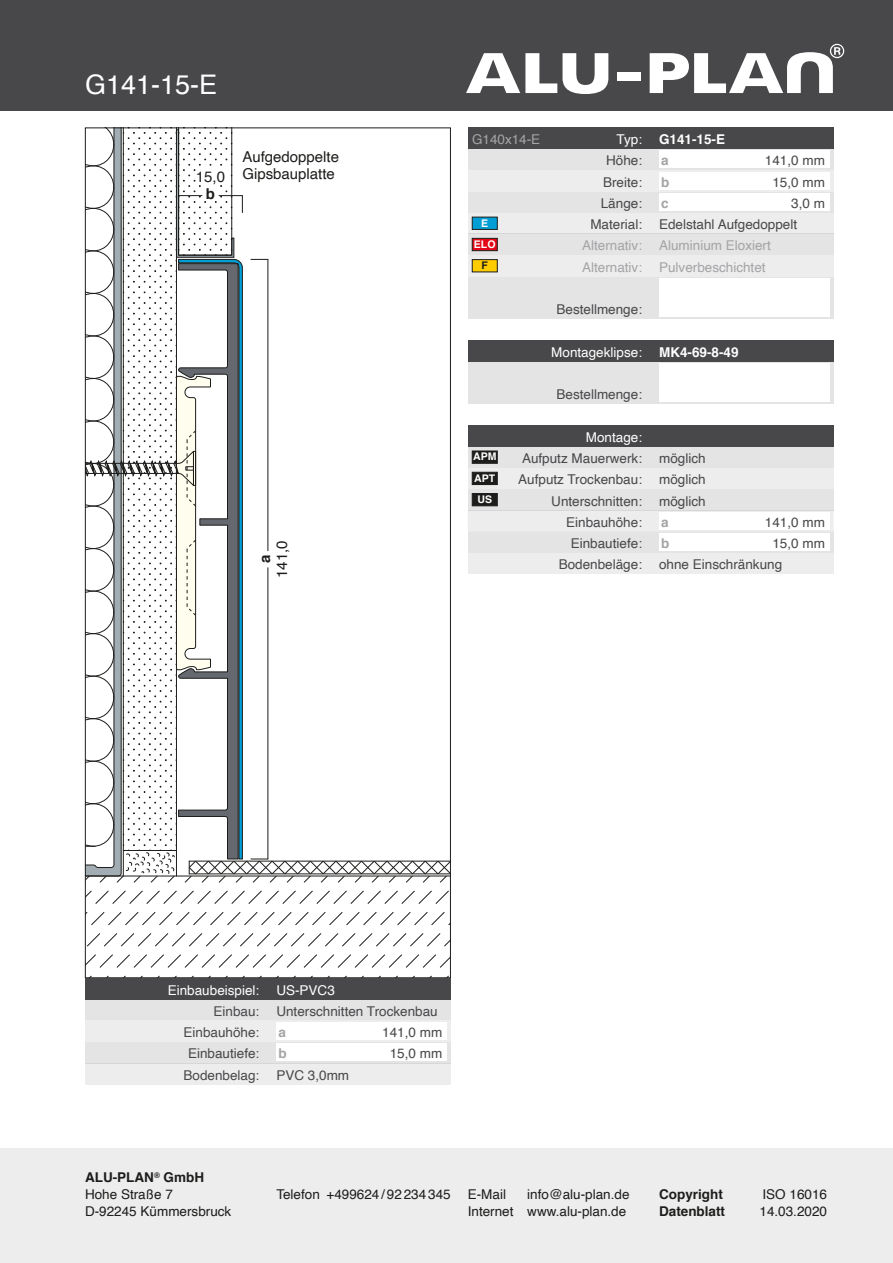
<style>
.page{position:relative;width:893px;height:1263px;background:#fff}
.page>*{position:absolute;margin:0;border:0;box-sizing:border-box;transform-origin:0 0}
.t1{font:27px "Helvetica";color:#fff}
.t2{font:15px/17px "Helvetica";color:#1d1d1b}
.t3{font:700 15px "Helvetica";color:#1d1d1b}
.t4{font:13.5px "Helvetica";color:#48484a}
.t5{font:13.5px/17px "Helvetica";color:#1d1d1b}
.t6{font:13.5px "Helvetica";color:#a4a4a6}
.t7{font:13.5px "Helvetica";color:#fff}
.t8{font:700 13.5px "Helvetica";color:#fff}
.t9{font:700 13.5px "Helvetica";color:#1d1d1b}
.t10{font:13.5px "Helvetica";color:#a4a4a7}
.t11{font:700 13.5px "Helvetica";color:#a4a4a6}
.t12{font:700 10.5px "Helvetica";color:#fff}
.t13{font:700 10.5px "Helvetica";color:#1d1d1b}
.s1{font-weight:700}
</style>
<div class="page">
<div style="left:0;top:1148px;width:893px;height:115px;background:#ededee"></div>
<div style="left:0;top:0;width:893px;height:111px;background:#48484a"></div>
<svg style="left:87px;top:890px;width:362px;height:14px"></svg>
<svg style="left:87px;top:912px;width:362px;height:14px"></svg>
<svg style="left:87px;top:933px;width:362px;height:14px"></svg>
<svg style="left:87px;top:954px;width:362px;height:14px"></svg>
<svg style="left:90px;top:975px;width:359px;height:1px"></svg>
<svg style="left:87px;top:130px;width:362px;height:753px"></svg>
<hr style="left:267px;top:259px;width:1px;height:292px;background:#1d1d1b">
<hr style="left:267px;top:568px;width:1px;height:291px;background:#1d1d1b">
<div style="left:468px;top:468px;width:365px;height:21px;background:#ededee"></div>
<div style="left:468px;top:446px;width:365px;height:22px;background:#e4e4e5"></div>
<div style="left:468px;top:553px;width:365px;height:21px;background:#ededee"></div>
<div style="left:468px;top:531px;width:365px;height:22px;background:#e4e4e5"></div>
<div style="left:659px;top:534px;width:170px;height:17px;background:#fff"></div>
<svg style="left:468px;top:489px;width:365px;height:42px;background:#e6e6e7"></svg>
<div style="left:659px;top:512px;width:170px;height:17px;background:#fff"></div>
<div style="left:468px;top:425px;width:365px;height:21px;background:#48484a"></div>
<div style="left:85px;top:999px;width:366px;height:21px;background:#e4e4e5"></div>
<svg style="left:85px;top:1020px;width:366px;height:64px"></svg>
<div style="left:276px;top:1023px;width:170px;height:17px;background:#fff"></div>
<div style="left:85px;top:978px;width:366px;height:21px;background:#48484a"></div>
<div style="left:468px;top:276px;width:365px;height:43px;background:#e4e4e5"></div>
<div style="left:659px;top:279px;width:170px;height:38px;background:#fff"></div>
<svg style="left:468px;top:213px;width:365px;height:63px;background:#e9e9ea"></svg>
<div style="left:468px;top:191px;width:365px;height:22px;background:#e4e4e5"></div>
<div style="left:659px;top:193px;width:170px;height:17px;background:#fff"></div>
<div style="left:468px;top:170px;width:365px;height:21px;background:#ededee"></div>
<div style="left:659px;top:172px;width:170px;height:17px;background:#fff"></div>
<div style="left:468px;top:149px;width:365px;height:21px;background:#e4e4e5"></div>
<div style="left:659px;top:151px;width:170px;height:17px;background:#fff"></div>
<div style="left:468px;top:128px;width:365px;height:21px;background:#48484a"></div>
<div style="left:468px;top:361px;width:365px;height:43px;background:#e4e4e5"></div>
<div style="left:659px;top:364px;width:170px;height:38px;background:#fff"></div>
<div style="left:468px;top:340px;width:365px;height:21px;background:#48484a"></div>
<div style="left:472px;top:451px;width:25px;height:12px;background:#1d1d1b"></div>
<div style="left:472px;top:493px;width:25px;height:13px;background:#1d1d1b"></div>
<div style="left:472px;top:472px;width:25px;height:13px;background:#1d1d1b;border:1px solid #1d1d1b"></div>
<div style="left:472px;top:259px;width:25px;height:13px;background:#fc0;border:1px solid #1d1d1b"></div>
<div style="left:472px;top:238px;width:25px;height:13px;background:#e30614;border:1px solid #1d1d1b"></div>
<div style="left:472px;top:217px;width:25px;height:13px;background:#009ed4;border:1px solid #1d1d1b"></div>
<svg style="left:650px;top:44px;width:194px;height:49px"></svg>
<div style="left:617px;top:72px;width:23px;height:9px;background:#fff"></div>
<svg style="left:466px;top:53px;width:142px;height:41px"></svg>
<h1 class="t1" style="left:85px;top:63px;width:134px">G141-15-E</h1>
<p class="t2" style="left:196px;top:169px;width:31px">15,0</p>
<p class="t3" style="left:206px;top:182px;width:11px">b</p>
<p class="t2" style="left:242px;top:148px;width:98px">Aufgedoppelte<br>Gipsbauplatte</p>
<p class="t2" style="left:274px;top:578px;width:39px;rotate:-90deg">141,0</p>
<p class="t3" style="left:253px;top:563px;width:10px;rotate:-90deg">a</p>
<p class="t10" style="left:472px;top:129px;width:70px">G140x14-E</p>
<p class="t7" style="left:617px;top:129px;width:27px">Typ:</p>
<p class="t8" style="left:659px;top:128px;width:68px">G141-15-E</p>
<p class="t4" style="left:606px;top:150px;width:38px">Höhe:</p>
<p class="t11" style="left:661px;top:150px;width:9px">a</p>
<p class="t4" style="left:765px;top:150px;width:62px">141,0 mm</p>
<p class="t4" style="left:603px;top:171px;width:41px">Breite:</p>
<p class="t11" style="left:661px;top:171px;width:10px">b</p>
<p class="t4" style="left:772px;top:171px;width:54px">15,0 mm</p>
<p class="t4" style="left:601px;top:193px;width:43px">Länge:</p>
<p class="t11" style="left:661px;top:192px;width:9px">c</p>
<p class="t4" style="left:791px;top:193px;width:35px">3,0 m</p>
<p class="t12" style="left:481px;top:214px;width:9px">E</p>
<p class="t12" style="left:474px;top:236px;width:23px">ELO</p>
<p class="t13" style="left:482px;top:257px;width:8px">F</p>
<p class="t4" style="left:659px;top:214px;width:140px">Edelstahl Aufgedoppelt</p>
<p class="t6" style="left:659px;top:256px;width:108px">Pulverbeschichtet</p>
<p class="t4" style="left:590px;top:214px;width:53px">Material:</p>
<p class="t6" style="left:582px;top:256px;width:62px">Alternativ:</p>
<p class="t6" style="left:582px;top:235px;width:62px">Alternativ:</p>
<p class="t6" style="left:659px;top:235px;width:113px">Aluminium Eloxiert</p>
<p class="t4" style="left:556px;top:299px;width:87px">Bestellmenge:</p>
<p class="t7" style="left:551px;top:342px;width:92px">Montageklipse:</p>
<p class="t8" style="left:659px;top:341px;width:81px">MK4-69-8-49</p>
<p class="t4" style="left:556px;top:384px;width:87px">Bestellmenge:</p>
<p class="t12" style="left:473px;top:448px;width:25px">APM</p>
<p class="t12" style="left:477px;top:491px;width:16px">US</p>
<p class="t12" style="left:474px;top:469px;width:22px">APT</p>
<p class="t7" style="left:586px;top:427px;width:58px">Montage:</p>
<p class="t4" style="left:518px;top:469px;width:125px">Aufputz Trockenbau:</p>
<p class="t4" style="left:659px;top:469px;width:48px">möglich</p>
<p class="t4" style="left:522px;top:448px;width:122px">Aufputz Mauerwerk:</p>
<p class="t4" style="left:551px;top:490px;width:92px">Unterschnitten:</p>
<p class="t4" style="left:659px;top:448px;width:48px">möglich</p>
<p class="t4" style="left:659px;top:490px;width:48px">möglich</p>
<p class="t4" style="left:566px;top:512px;width:77px">Einbauhöhe:</p>
<p class="t11" style="left:661px;top:511px;width:9px">a</p>
<p class="t4" style="left:765px;top:512px;width:62px">141,0 mm</p>
<p class="t4" style="left:571px;top:533px;width:73px">Einbautiefe:</p>
<p class="t11" style="left:661px;top:532px;width:10px">b</p>
<p class="t4" style="left:772px;top:533px;width:54px">15,0 mm</p>
<p class="t4" style="left:559px;top:554px;width:85px">Bodenbeläge:</p>
<p class="t4" style="left:659px;top:554px;width:125px">ohne Einschränkung</p>
<p class="t7" style="left:168px;top:979px;width:93px">Einbaubeispiel:</p>
<p class="t4" style="left:214px;top:1001px;width:47px">Einbau:</p>
<p class="t7" style="left:276px;top:979px;width:60px">US-PVC3</p>
<p class="t4" style="left:276px;top:1001px;width:163px">Unterschnitten Trockenbau</p>
<p class="t4" style="left:184px;top:1022px;width:77px">Einbauhöhe:</p>
<p class="t11" style="left:279px;top:1021px;width:9px">a</p>
<p class="t4" style="left:382px;top:1022px;width:62px">141,0 mm</p>
<p class="t4" style="left:188px;top:1043px;width:73px">Einbautiefe:</p>
<p class="t11" style="left:279px;top:1043px;width:10px">b</p>
<p class="t4" style="left:390px;top:1043px;width:54px">15,0 mm</p>
<p class="t4" style="left:184px;top:1064px;width:77px">Bodenbelag:</p>
<p class="t4" style="left:276px;top:1064px;width:74px">PVC 3,0mm</p>
<p class="t5" style="left:85px;top:1169px;width:148px"><span class="s1">ALU-PLAN</span><sup>®</sup> <span class="s1">GmbH<br></span>Hohe Straße 7<br>D-92245 Kümmersbruck</p>
<p class="t5" style="left:276px;top:1186px;width:176px">Telefon +499624 /92234345</p>
<p class="t9" style="left:659px;top:1183px;width:65px">Copyright</p>
<p class="t5" style="left:762px;top:1186px;width:66px">ISO 16016</p>
<p class="t9" style="left:659px;top:1200px;width:68px">Datenblatt</p>
<p class="t5" style="left:759px;top:1203px;width:69px">14.03.2020</p>
<p class="t5" style="left:468px;top:1186px;width:163px;text-align:right">info@alu-plan.de<br>Internet www.alu-plan.de</p>
<p class="t5" style="left:468px;top:1186px;width:40px">E-Mail</p>
</div>
